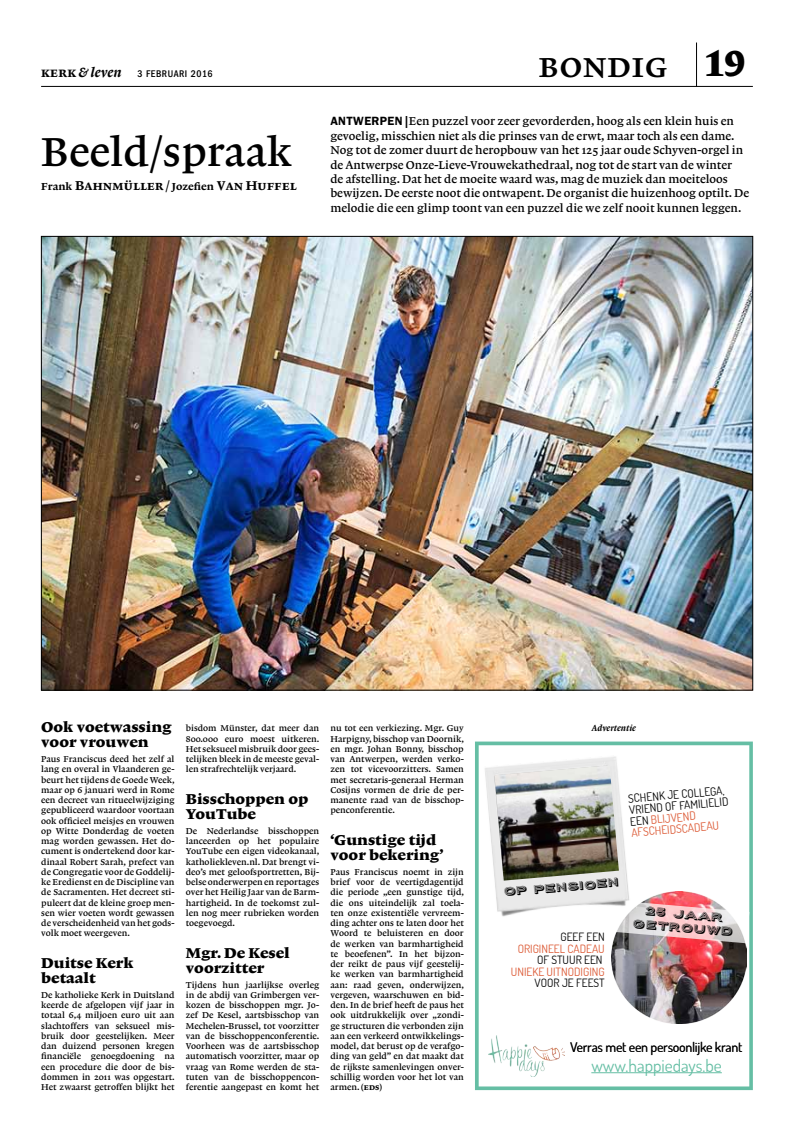
<style>
.page{position:relative;width:794px;height:1134px;background:#fff}
.page>*{position:absolute;margin:0;border:0;box-sizing:border-box;transform-origin:0 0}
.t1{font:42.5px "Lexicon No 1 B Roman Txt";color:#000}
.t2{font:36px "Lexicon No 1 B Roman SC";letter-spacing:.02em;color:#000}
.t3{font:17.2px "Dosis";color:#65bea4}
.t4{font:15px/15px "Lexicon No 1 F Roman Txt";color:#000}
.t5{font:13.5px "Lexicon No 1 D Roman SC";letter-spacing:.02em;color:#000}
.t6{font:13.3px "Dosis";color:#000}
.t7{font:12px/14.4px "Lexicon No 1 B Roman Txt";color:#000}
.t8{font:11.4px/11.5px "Dosis";color:#000}
.t9{font:11.4px "Dosis";color:#dc5934}
.t10{font:10.5px/13.3px "Porter Sans Block";color:#000;text-align:center}
.t11{font:500 condensed 10px "Franklin Gothic LT";letter-spacing:.05em;color:#000}
.t12{font:9px/10.3px "Lexicon No 1 B Roman Txt";color:#000;text-align:justify}
.t13{font:9px "Lexicon No 1 D Italic Txt";color:#000}
.s1{font-family:"Lexicon No 1 D Roman SC";font-weight:400;font-stretch:normal;font-size:14px}
.s2{font-family:"Lexicon No 1 D Italic Txt";font-weight:400;font-stretch:normal;font-size:14px}
.s3{font-family:"Lexicon No 1 D Roman Txt";font-size:10.8px}
.s4{font-family:"Lexicon No 1 D Roman Txt"}
.s5{font-family:"Lexicon No 1 F Roman Tab";font-size:38px}
.s6{font-family:"Franklin Gothic LT";font-weight:600}
.s7{font-family:"Lexicon No 1 D Roman SC"}
.s8{color:#dc5934}
</style>
<div class="page">
<hr style="left:41px;top:86px;width:712px;height:1px;background:#000">
<hr style="left:696px;top:43px;width:1px;height:44px;background:#000">
<img style="left:43px;top:238px;width:708px;height:450px">
<svg style="left:475px;top:741px;width:278px;height:349px"></svg>
<img style="left:611px;top:891px;width:135px;height:132px">
<svg style="left:574px;top:897px;width:175px;height:46px"></svg>
<img style="left:482px;top:755px;width:152px;height:165px">
<img style="left:494px;top:765px;width:125px;height:116px">
<img style="left:488px;top:1036px;width:76px;height:41px">
<hr style="left:591px;top:1072px;width:131px;height:1px;background:#65bea4">
<p class="t11" style="left:41px;top:68px;width:173px"><span class="s1">kerk</span> <span class="s2">&amp; leven</span> 3 FEBRUARI 2016</p>
<h1 class="t1" style="left:41px;top:129px;width:252px">Beeld/spraak</h1>
<h3 class="t5" style="left:41px;top:178px;width:257px"><span class="s3">Frank</span> Bahnmüller<span class="s4">/</span> <span class="s3">Jozefien</span> Van Huffel</h3>
<h2 class="t2" style="left:539px;top:45px;width:208px">bondig <span class="s5">19</span></h2>
<p class="t7" style="left:330px;top:114px;width:420px"><span class="s6">ANTWERPEN |</span>Een puzzel voor zeer gevorderden, hoog als een klein huis en gevoelig, misschien niet als die prinses van de erwt, maar toch als een dame.<br>Nog tot de zomer duurt de heropbouw van het 125 jaar oude Schyven-orgel in de Antwerpse Onze-Lieve-Vrouwekathedraal, nog tot de start van de winter<br>de afstelling. Dat het de moeite waard was, mag de muziek dan moeiteloos bewijzen. De eerste noot die ontwapent. De organist die huizenhoog optilt. De melodie die een glimp toont van een puzzel die we zelf nooit kunnen leggen.</p>
<h3 class="t4" style="left:41px;top:720px;width:132px">Ook voetwassing voor vrouwen</h3>
<p class="t12" style="left:41px;top:754px;width:135px">Paus Franciscus deed het zelf al lang en overal in Vlaanderen ge&shy;beurt het tijdens de Goede Week, maar op 6 januari werd in Rome een decreet van ritueelwijziging gepubliceerd waardoor voortaan ook officieel meisjes en vrouwen op Witte Donderdag de voeten mag worden gewassen. Het do&shy;cument is ondertekend door kar&shy;dinaal Robert Sarah, prefect van de Congregatie voor de Goddelij&shy;ke Eredienst en de Discipline van de Sacramenten. Het decreet sti&shy;puleert dat de kleine groep men&shy;sen wier voeten wordt gewassen de verscheidenheid van het gods&shy;volk moet weergeven.</p>
<h3 class="t4" style="left:41px;top:955px;width:94px">Duitse Kerk betaalt</h3>
<p class="t12" style="left:41px;top:990px;width:135px">De katholieke Kerk in Duitsland keerde de afgelopen vijf jaar in totaal 6,4 miljoen euro uit aan slachtoffers van seksueel mis&shy;bruik door geestelijken. Meer dan duizend personen kregen financiële genoegdoening na een procedure die door de bis&shy;dommen in 2011 was opgestart.<br>Het zwaarst getroffen blijkt het</p>
<p class="t12" style="left:186px;top:723px;width:135px">bisdom Münster, dat meer dan 800.000 euro moest uitkeren.<br>Het seksueel misbruik door gees&shy;telijken bleek in de meeste geval&shy;len strafrechtelijk verjaard.</p>
<h3 class="t4" style="left:186px;top:791px;width:124px">Bisschoppen op<br>YouTube</h3>
<p class="t12" style="left:186px;top:826px;width:135px">De Nederlandse bisschoppen lanceerden op het populaire YouTube een eigen videokanaal, katholiekleven.nl. Dat brengt vi&shy;deo’s met geloofsportretten, Bij&shy;belse onderwerpen en reportages over het Heilig Jaar van de Barm&shy;hartigheid. In de toekomst zul&shy;len nog meer rubrieken worden toegevoegd.</p>
<h3 class="t4" style="left:186px;top:945px;width:105px">Mgr. De Kesel voorzitter</h3>
<p class="t12" style="left:186px;top:979px;width:135px">Tijdens hun jaarlijkse overleg in de abdij van Grimbergen ver&shy;kozen de bisschoppen mgr. Jo&shy;zef De Kesel, aartsbisschop van Mechelen-Brussel, tot voorzitter van de bisschoppenconferentie.<br>Voorheen was de aartsbisschop automatisch voorzitter, maar op vraag van Rome werden de sta&shy;tuten van de bisschoppencon&shy;ferentie aangepast en komt het</p>
<p class="t13" style="left:592px;top:723px;width:46px">Advertentie</p>
<p class="t12" style="left:330px;top:723px;width:135px">nu tot een verkiezing. Mgr. Guy Harpigny, bisschop van Doornik, en mgr. Johan Bonny, bisschop van Antwerpen, werden verko&shy;zen tot vicevoorzitters. Samen met secretaris-generaal Herman Cosijns vormen de drie de per&shy;manente raad van de bisschop&shy;penconferentie.</p>
<h3 class="t4" style="left:330px;top:832px;width:115px">‘Gunstige tijd voor bekering’</h3>
<p class="t12" style="left:330px;top:867px;width:135px">Paus Franciscus noemt in zijn brief voor de veertigdagentijd die periode „een gunstige tijd, die ons uiteindelijk zal toela&shy;ten onze existentiële vervreem&shy;ding achter ons te laten door het Woord te beluisteren en door de werken van barmhartigheid te beoefenen”. In het bijzon&shy;der reikt de paus vijf geestelij&shy;ke werken van barmhartigheid aan: raad geven, onderwijzen, vergeven, waarschuwen en bid&shy;den. In de brief heeft de paus het ook uitdrukkelijk over „zondi&shy;ge structuren die verbonden zijn aan een verkeerd ontwikkelings&shy;model, dat berust op de verafgo&shy;ding van geld” en dat maakt dat de rijkste samenlevingen onver&shy;schillig worden voor het lot van armen. <span class="s7">(eds)</span></p>
<p class="t10" style="left:504px;top:886px;width:117px;rotate:-5deg">OP pensioen</p>
<p class="t8" style="left:628px;top:792px;width:101px;rotate:-5deg">SCHENK JE COLLEGA,<br>VRIEND OF FAMILIELID<br>EEN <span class="s8">BLIJVEND<br>AFSCHEIDSCADEAU</span></p>
<p class="t10" style="left:635px;top:904px;width:102px;rotate:5deg">25 JAAR<br>GETROUWD</p>
<p class="t8" style="left:560px;top:931px;width:46px">GEEF EEN</p>
<p class="t9" style="left:518px;top:941px;width:89px">ORIGINEEL CADEAU</p>
<p class="t8" style="left:537px;top:954px;width:67px">OF STUUR EEN</p>
<p class="t9" style="left:511px;top:964px;width:95px">UNIEKE UITNODIGING</p>
<p class="t8" style="left:534px;top:977px;width:72px">VOOR JE FEEST</p>
<h3 class="t6" style="left:570px;top:1038px;width:173px">Verras met een persoonlijke krant</h3>
<h3 class="t3" style="left:591px;top:1054px;width:132px">www.happiedays.be</h3>
</div>
